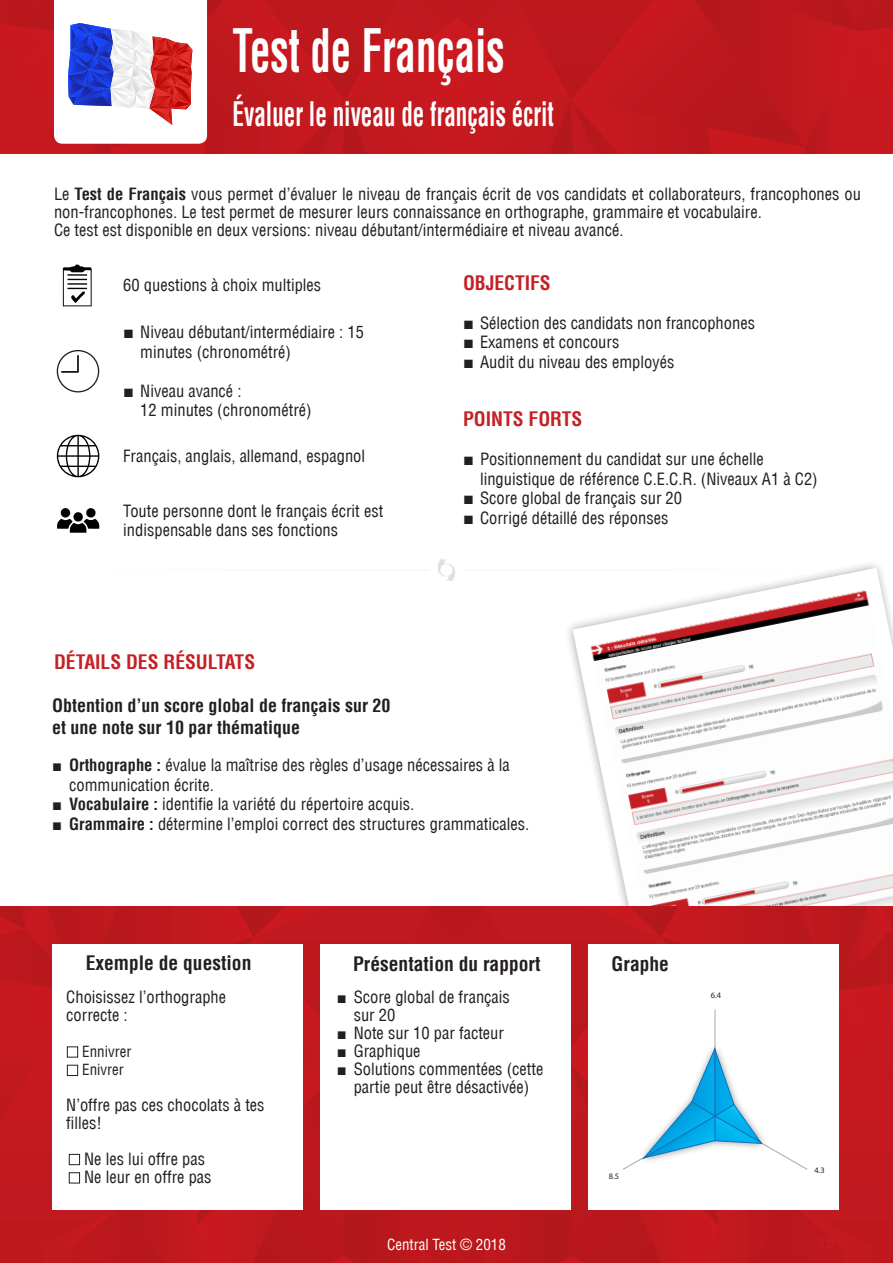
<style>
.page{position:relative;width:893px;height:1263px;background:#fff}
.page>*{position:absolute;margin:0;border:0;box-sizing:border-box;transform-origin:0 0}
.NOM_DU_TEST{font:700 condensed 58.5px "Helvetica LT";color:#fff;scale:.7 1}
.NOM_DU_TEST-2{font:700 condensed 33px "Helvetica LT";color:#fff;scale:.7 1}
.TITRE_BLOC{font:700 condensed 19.5px "Helvetica LT";color:#231f20}
.DETAIL_ZOOM_ORANGE{font:700 condensed 19.5px "Helvetica LT";color:#c52026}
.TITRE_DETAIL{font:700 condensed 18px "Helvetica LT";color:#231f20}
.TEXTE_PAR_DEFAUT{font:condensed 16.5px/19.5px "Helvetica LT";color:#231f20}
.TITRE_QUESTION{font:condensed 16.5px/18px "Helvetica LT";color:#231f20}
.Paragraph_Style11{font:condensed 15px "Helvetica LT";color:#fff}
.TEXTE_PAR_DEFAUT-2{font:condensed 15px "Helvetica LT";color:#231f20}
.t1{font:8.4px "Myriad Pro";color:#231f20}
.s1{font-weight:700}
.s2{font-family:"Arial";font-weight:700;font-stretch:normal;font-size:18px}
.s3{font-family:"Arial";font-weight:700;font-stretch:normal}
</style>
<div class="page">
<svg style="left:573px;top:582px;width:312px;height:160px"></svg>
<img style="left:590px;top:590px;width:303px;height:316px">
<img style="left:0;top:906px;width:893px;height:357px">
<div style="left:588px;top:944px;width:251px;height:266px;background:#fff"></div>
<div style="left:320px;top:944px;width:250px;height:266px;background:#fff"></div>
<div style="left:53px;top:944px;width:250px;height:266px;background:#fff"></div>
<div style="left:67px;top:1046px;width:11px;height:11px;border:1px solid #231f20"></div>
<div style="left:67px;top:1065px;width:11px;height:11px;border:1px solid #231f20"></div>
<hr style="left:715px;top:1009px;width:1px;height:107px;background:#a8a9ad">
<svg style="left:623px;top:1040px;width:184px;height:129px"></svg>
<img style="left:0;top:0;width:893px;height:153px">
<svg style="left:54px;top:0;width:153px;height:144px"></svg>
<div style="left:69px;top:1154px;width:11px;height:11px;border:1px solid #231f20"></div>
<div style="left:69px;top:1172px;width:11px;height:11px;border:1px solid #231f20"></div>
<img style="left:438px;top:558px;width:446px;height:24px">
<svg style="left:63px;top:264px;width:29px;height:42px"></svg>
<svg style="left:57px;top:350px;width:42px;height:42px"></svg>
<svg style="left:57px;top:435px;width:42px;height:42px"></svg>
<svg style="left:57px;top:508px;width:42px;height:25px"></svg>
<p class="NOM_DU_TEST" style="left:233px;top:14px;width:390px">Test de Français</p>
<p class="NOM_DU_TEST-2" style="left:233px;top:93px;width:461px">Évaluer le niveau de français écrit</p>
<p class="TEXTE_PAR_DEFAUT" style="left:54px;top:184px;width:809px;line-height:18px">Le <span class="s1">Test de Français</span> vous permet d’évaluer le niveau de français écrit de vos candidats et collaborateurs, francophones ou non-francophones. Le test permet de mesurer leurs connaissance en orthographe, grammaire et vocabulaire.</p>
<p class="TEXTE_PAR_DEFAUT" style="left:54px;top:220px;width:571px">Ce test est disponible en deux versions: niveau débutant/intermédiaire et niveau avancé.</p>
<p class="TEXTE_PAR_DEFAUT" style="left:123px;top:275px;width:199px">60 questions à choix multiples</p>
<p class="DETAIL_ZOOM_ORANGE" style="left:463px;top:270px;width:89px">OBJECTIFS</p>
<p class="TEXTE_PAR_DEFAUT" style="left:463px;top:313px;width:293px"><span class="s2">■</span> Sélection des candidats non francophones</p>
<p class="TEXTE_PAR_DEFAUT" style="left:463px;top:332px;width:158px"><span class="s2">■</span> Examens et concours</p>
<p class="TEXTE_PAR_DEFAUT" style="left:463px;top:352px;width:213px"><span class="s2">■</span> Audit du niveau des employés</p>
<p class="TEXTE_PAR_DEFAUT" style="left:140px;top:323px;width:225px;text-indent:-17px"><span class="s2">■</span> Niveau débutant/intermédiaire : 15 minutes (chronométré)</p>
<p class="TEXTE_PAR_DEFAUT" style="left:140px;top:381px;width:173px;text-indent:-17px"><span class="s2">■</span> Niveau avancé :<br>12 minutes (chronométré)</p>
<p class="DETAIL_ZOOM_ORANGE" style="left:463px;top:407px;width:121px">POINTS FORTS</p>
<p class="TEXTE_PAR_DEFAUT" style="left:480px;top:449px;width:339px;text-indent:-17px"><span class="s2">■</span> Positionnement du candidat sur une échelle linguistique de référence C.E.C.R. (Niveaux A1 à C2)</p>
<p class="TEXTE_PAR_DEFAUT" style="left:463px;top:488px;width:221px"><span class="s2">■</span> Score global de français sur 20</p>
<p class="TEXTE_PAR_DEFAUT" style="left:463px;top:508px;width:207px"><span class="s2">■</span> Corrigé détaillé des réponses</p>
<p class="TEXTE_PAR_DEFAUT" style="left:123px;top:446px;width:243px">Français, anglais, allemand, espagnol</p>
<p class="TEXTE_PAR_DEFAUT" style="left:123px;top:501px;width:261px">Toute personne dont le français écrit est indispensable dans ses fonctions</p>
<p class="DETAIL_ZOOM_ORANGE" style="left:54px;top:650px;width:203px">DÉTAILS DES RÉSULTATS</p>
<p class="TITRE_DETAIL" style="left:52px;top:694px;width:340px">Obtention d’un score global de français sur 20</p>
<p class="TITRE_DETAIL" style="left:52px;top:716px;width:250px">et une note sur 10 par thématique</p>
<p class="TEXTE_PAR_DEFAUT" style="left:69px;top:755px;width:442px;text-indent:-17px"><span class="s3">■</span> <span class="s1">Orthographe :</span> évalue la maîtrise des règles d’usage nécessaires à la communication écrite.</p>
<p class="TEXTE_PAR_DEFAUT" style="left:52px;top:794px;width:364px"><span class="s3">■</span> <span class="s1">Vocabulaire :</span> identifie la variété du répertoire acquis.</p>
<p class="TEXTE_PAR_DEFAUT" style="left:52px;top:814px;width:479px"><span class="s3">■</span> <span class="s1">Grammaire :</span> détermine l’emploi correct des structures grammaticales.</p>
<p class="TITRE_BLOC" style="left:86px;top:950px;width:167px">Exemple de question</p>
<p class="TITRE_BLOC" style="left:353px;top:951px;width:189px">Présentation du rapport</p>
<p class="TITRE_BLOC" style="left:612px;top:951px;width:59px">Graphe</p>
<p class="TITRE_QUESTION" style="left:66px;top:988px;width:161px">Choisissez l’orthographe</p>
<p class="TITRE_QUESTION" style="left:66px;top:1006px;width:63px">correcte :</p>
<p class="TEXTE_PAR_DEFAUT-2" style="left:82px;top:1042px;width:51px">Ennivrer</p>
<p class="TEXTE_PAR_DEFAUT-2" style="left:82px;top:1060px;width:43px">Enivrer</p>
<p class="TITRE_QUESTION" style="left:66px;top:1096px;width:200px">N’offre pas ces chocolats à tes filles!</p>
<p class="TITRE_QUESTION" style="left:84px;top:1150px;width:122px">Ne les lui offre pas</p>
<p class="TITRE_QUESTION" style="left:84px;top:1168px;width:129px">Ne leur en offre pas</p>
<p class="TEXTE_PAR_DEFAUT" style="left:354px;top:988px;width:158px;line-height:18px;text-indent:-17px"><span class="s3">■</span> Score global de français sur 20</p>
<p class="TEXTE_PAR_DEFAUT" style="left:337px;top:1023px;width:169px"><span class="s3">■</span> Note sur 10 par facteur</p>
<p class="TEXTE_PAR_DEFAUT" style="left:337px;top:1041px;width:85px"><span class="s3">■</span> Graphique</p>
<p class="TEXTE_PAR_DEFAUT" style="left:337px;top:1060px;width:208px;line-height:18px;text-align:center"><span class="s3">■</span> Solutions commentées (cette partie peut être désactivée)</p>
<p class="Paragraph_Style11" style="left:387px;top:1235px;width:120px">Central Test © 2018</p>
<p class="t1" style="left:609px;top:1171px;width:12px">8.5</p>
<p class="t1" style="left:711px;top:990px;width:12px">6.4</p>
<p class="t1" style="left:814px;top:1164px;width:12px">4.3</p>
</div>
